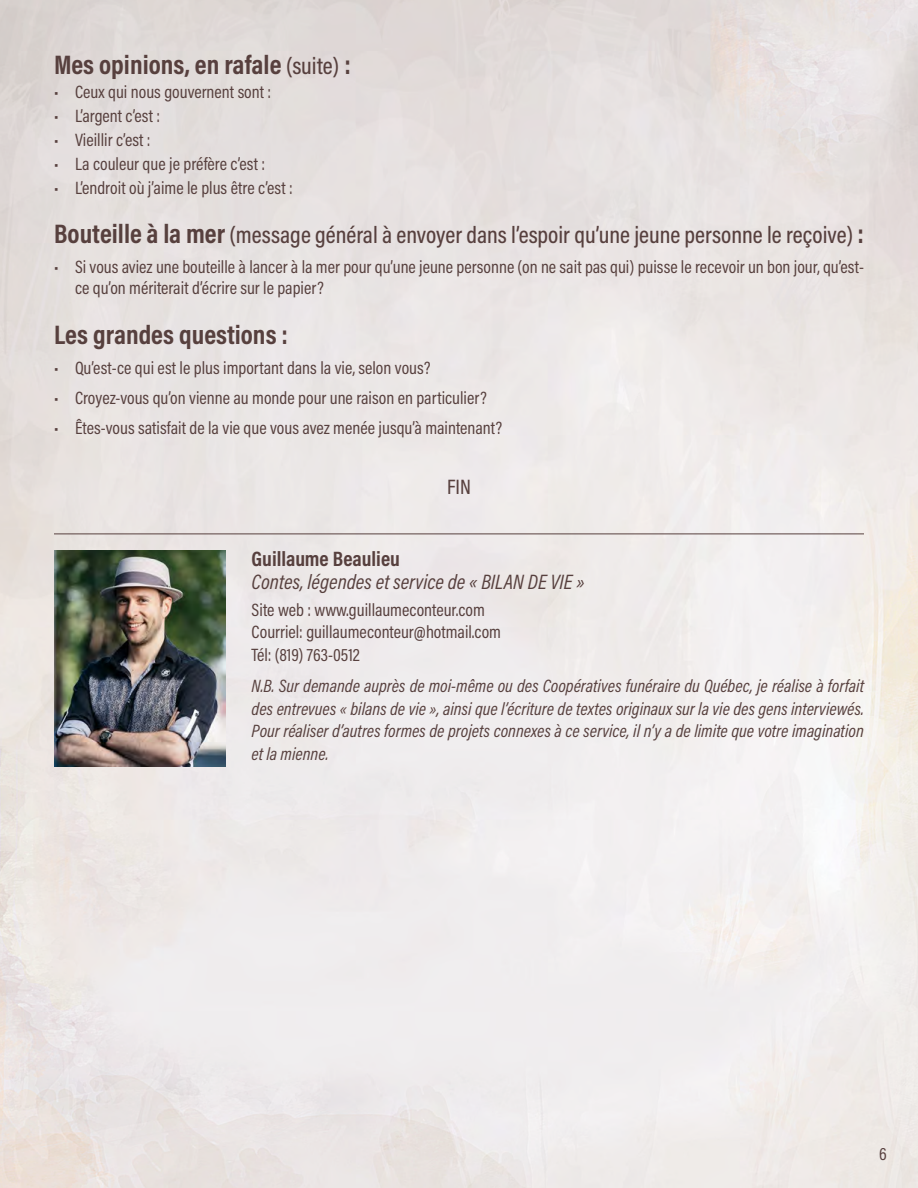
<style>
.page{position:relative;width:918px;height:1188px;background:#fff}
.page>*{position:absolute;margin:0;border:0;box-sizing:border-box;transform-origin:0 0}
.t1{font:700 27px "Acumin Pro Cond";color:#57403e}
.t2{font:500 24px "Acumin Pro Cond";color:#57403e}
.t3{font:italic 21px "Acumin Pro Cond";color:#57403e}
.t4{font:700 21px "Acumin Pro Cond";color:#57403e}
.t5{font:500 21px "Acumin Pro Cond";color:#57403e}
.t6{font:18px/22.5px "Acumin Pro Cond";color:#57403e}
.t7{font:italic 18px/22.5px "Acumin Pro Cond";color:#57403e;text-align:justify}
.s1{font-weight:500;font-size:24px}
.s2{font-weight:700;font-size:27px}
</style>
<div class="page">
<img style="left:0;top:0;width:918px;height:1188px">
<img style="left:54px;top:551px;width:172px;height:216px">
<hr style="left:54px;top:534px;width:810px;height:1px;background:#57403e">
<h1 class="t1" style="left:54px;top:47px;width:298px">Mes opinions, en rafale <span class="s1">(suite)</span> :</h1>
<p class="t6" style="left:54px;top:80px;width:219px">• Ceux qui nous gouvernent sont :</p>
<p class="t6" style="left:54px;top:104px;width:108px">• L’argent c’est :</p>
<p class="t6" style="left:54px;top:128px;width:98px">• Vieillir c’est :</p>
<p class="t6" style="left:54px;top:152px;width:213px">• La couleur que je préfère c’est :</p>
<p class="t6" style="left:54px;top:176px;width:240px">• L’endroit où j’aime le plus être c’est :</p>
<h2 class="t2" style="left:54px;top:220px;width:812px"><span class="s2">Bouteille à la mer</span> (message général à envoyer dans l’espoir qu’une jeune personne le reçoive) <span class="s2">:</span></h2>
<p class="t6" style="left:75px;top:256px;width:790px;line-height:21px;text-indent:-21px">• Si vous aviez une bouteille à lancer à la mer pour qu’une jeune personne (on ne sait pas qui) puisse le recevoir un bon jour, qu’est&shy;ce qu’on mériterait d’écrire sur le papier?</p>
<h1 class="t1" style="left:54px;top:317px;width:236px">Les grandes questions :</h1>
<p class="t6" style="left:54px;top:356px;width:378px">• Qu’est-ce qui est le plus important dans la vie, selon vous?</p>
<p class="t6" style="left:54px;top:386px;width:434px">• Croyez-vous qu’on vienne au monde pour une raison en particulier?</p>
<p class="t6" style="left:54px;top:416px;width:450px">• Êtes-vous satisfait de la vie que vous avez menée jusqu’à maintenant?</p>
<p class="t5" style="left:447px;top:473px;width:25px">FIN</p>
<p class="t4" style="left:252px;top:545px;width:150px">Guillaume Beaulieu</p>
<p class="t3" style="left:252px;top:568px;width:335px">Contes, légendes et service de « BILAN DE VIE »</p>
<p class="t6" style="left:252px;top:598px;width:251px">Site web : www.guillaumeconteur.com<br>Courriel: guillaumeconteur@hotmail.com<br>Tél: (819) 763-0512</p>
<p class="t7" style="left:252px;top:674px;width:614px">N.B. Sur demande auprès de moi-même ou des Coopératives funéraire du Québec, je réalise à forfait des entrevues « bilans de vie », ainsi que l’écriture de textes originaux sur la vie des gens interviewés.<br>Pour réaliser d’autres formes de projets connexes à ce service, il n’y a de limite que votre imagination et la mienne.</p>
<p class="t6" style="left:879px;top:1142px;width:9px">6</p>
</div>
